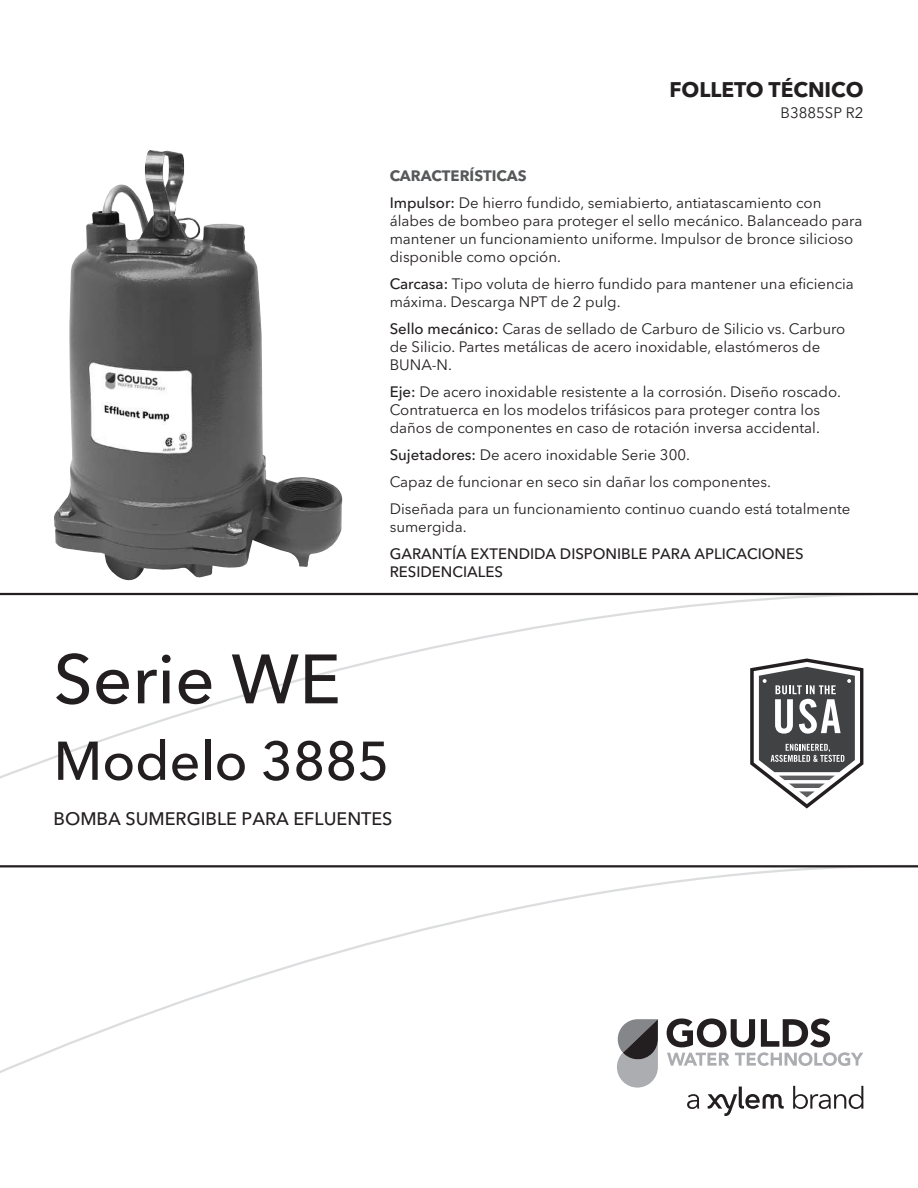
<style>
.page{position:relative;width:918px;height:1188px;background:#fff}
.page>*{position:absolute;margin:0;border:0;box-sizing:border-box;transform-origin:0 0}
.t1{font:500 69px "Avenir Next LT Pro";color:#231f20}
.t2{font:500 54px "Avenir Next LT Pro";color:#231f20}
.t3{font:700 21px "Avenir Next LT Pro";color:#231f20}
.t4{font:500 18px "Avenir Next LT Pro";color:#231f20}
.t5{font:15px/18px "Avenir Next LT Pro";color:#231f20}
.t6{font:500 15px/18px "Avenir Next LT Pro";color:#231f20}
.s1{font-weight:700;color:#57585a}
.s2{font-weight:500}
</style>
<div class="page">
<img style="left:54px;top:150px;width:288px;height:431px">
<svg style="left:0;top:592px;width:918px;height:481px"></svg>
<hr style="left:0;top:593px;width:918px;height:2px;background:#231f20">
<hr style="left:0;top:865px;width:918px;height:2px;background:#231f20">
<svg style="left:687px;top:1094px;width:12px;height:15px"></svg>
<svg style="left:793px;top:1086px;width:70px;height:23px"></svg>
<svg style="left:708px;top:1087px;width:76px;height:29px"></svg>
<svg style="left:667px;top:1018px;width:196px;height:48px"></svg>
<svg style="left:617px;top:1019px;width:41px;height:69px;background:#8c8c8e"></svg>
<svg style="left:750px;top:658px;width:113px;height:151px"></svg>
<h3 class="t3" style="left:669px;top:77px;width:196px">FOLLETO TÉCNICO</h3>
<p class="t5" style="left:781px;top:104px;width:84px">B3885SP R2</p>
<p class="t5" style="left:390px;top:162px;width:433px;line-height:27px"><span class="s1">CARACTERÍSTICAS<br></span><span class="s2">Impulsor:</span> De hierro fundido, semiabierto, antiatascamiento con</p>
<p class="t5" style="left:390px;top:212px;width:474px">álabes de bombeo para proteger el sello mecánico. Balanceado para mantener un funcionamiento uniforme. Impulsor de bronce silicioso disponible como opción.</p>
<p class="t5" style="left:390px;top:275px;width:466px"><span class="s2">Carcasa:</span> Tipo voluta de hierro fundido para mantener una eficiencia máxima. Descarga NPT de 2 pulg.</p>
<p class="t5" style="left:390px;top:320px;width:457px"><span class="s2">Sello mecánico:</span> Caras de sellado de Carburo de Silicio vs. Carburo de Silicio. Partes metálicas de acero inoxidable, elastómeros de<br>BUNA-N.</p>
<p class="t5" style="left:390px;top:383px;width:453px"><span class="s2">Eje:</span> De acero inoxidable resistente a la corrosión. Diseño roscado.<br>Contratuerca en los modelos trifásicos para proteger contra los daños de componentes en caso de rotación inversa accidental.</p>
<p class="t5" style="left:390px;top:441px;width:462px;line-height:27px"><span class="s2">Sujetadores:</span> De acero inoxidable Serie 300.<br>Capaz de funcionar en seco sin dañar los componentes.<br>Diseñada para un funcionamiento continuo cuando está totalmente</p>
<p class="t5" style="left:390px;top:518px;width:79px">sumergida.</p>
<p class="t6" style="left:390px;top:545px;width:416px">GARANTÍA EXTENDIDA DISPONIBLE PARA APLICACIONES<br>RESIDENCIALES</p>
<h1 class="t1" style="left:54px;top:638px;width:289px">Serie WE</h1>
<h2 class="t2" style="left:54px;top:728px;width:337px">Modelo 3885</h2>
<p class="t4" style="left:54px;top:808px;width:341px">BOMBA SUMERGIBLE PARA EFLUENTES</p>
</div>
